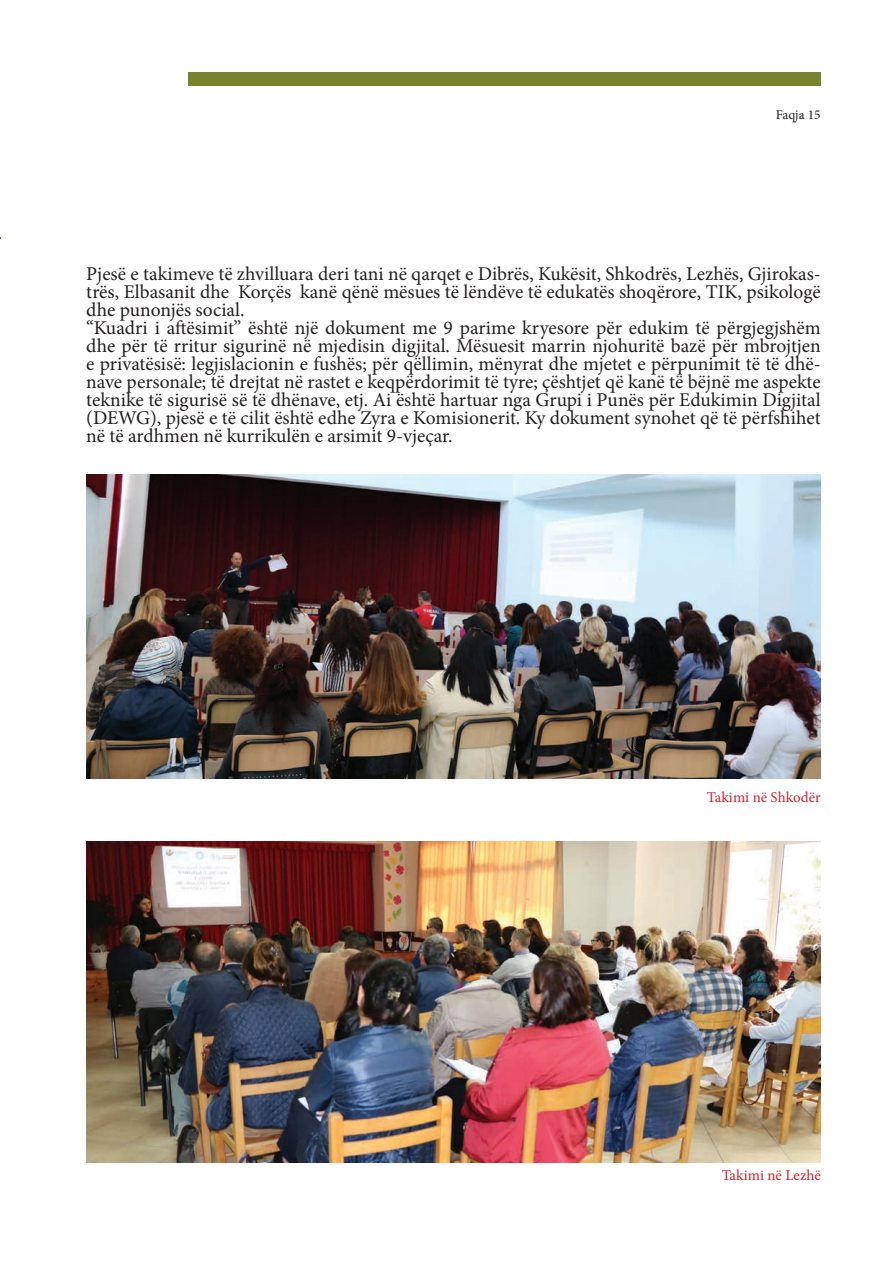
<style>
.page{position:relative;width:893px;height:1263px;background:#fff}
.page>*{position:absolute;margin:0;border:0;box-sizing:border-box;transform-origin:0 0}
.t1{font:19.5px/18px "Minion Pro";color:#231f20}
.t2{font:15px "Minion Pro";color:#d1232a}
.t3{font:13.5px "Minion Pro";color:#231f20}
</style>
<div class="page">
<div style="left:189px;top:72px;width:632px;height:14px;background:#79832e"></div>
<img style="left:86px;top:474px;width:735px;height:304px">
<img style="left:86px;top:842px;width:735px;height:321px">
<p class="t3" style="left:776px;top:106px;width:47px">Faqja 15</p>
<p class="t1" style="left:86px;top:265px;width:736px">Pjesë e takimeve të zhvilluara deri tani në qarqet e Dibrës, Kukësit, Shkodrës, Lezhës, Gjirokas&shy;trës, Elbasanit dhe Korçës kanë qënë mësues të lëndëve të edukatës shoqërore, TIK, psikologë dhe punonjës social.<br>“Kuadri i aftësimit” është një dokument me 9 parime kryesore për edukim të përgjegjshëm dhe për të rritur sigurinë në mjedisin digjital. Mësuesit marrin njohuritë bazë për mbrojtjen e privatësisë: legjislacionin e fushës; për qëllimin, mënyrat dhe mjetet e përpunimit të të dhë&shy;nave personale; të drejtat në rastet e keqpërdorimit të tyre; çështjet që kanë të bëjnë me aspekte teknike të sigurisë së të dhënave, etj. Ai është hartuar nga Grupi i Punës për Edukimin Digjital (DEWG), pjesë e të cilit është edhe Zyra e Komisionerit. Ky dokument synohet që të përfshihet në të ardhmen në kurrikulën e arsimit 9-vjeçar.</p>
<p class="t2" style="left:707px;top:787px;width:115px">Takimi në Shkodër</p>
<p class="t2" style="left:722px;top:1165px;width:100px">Takimi në Lezhë</p>
</div>
